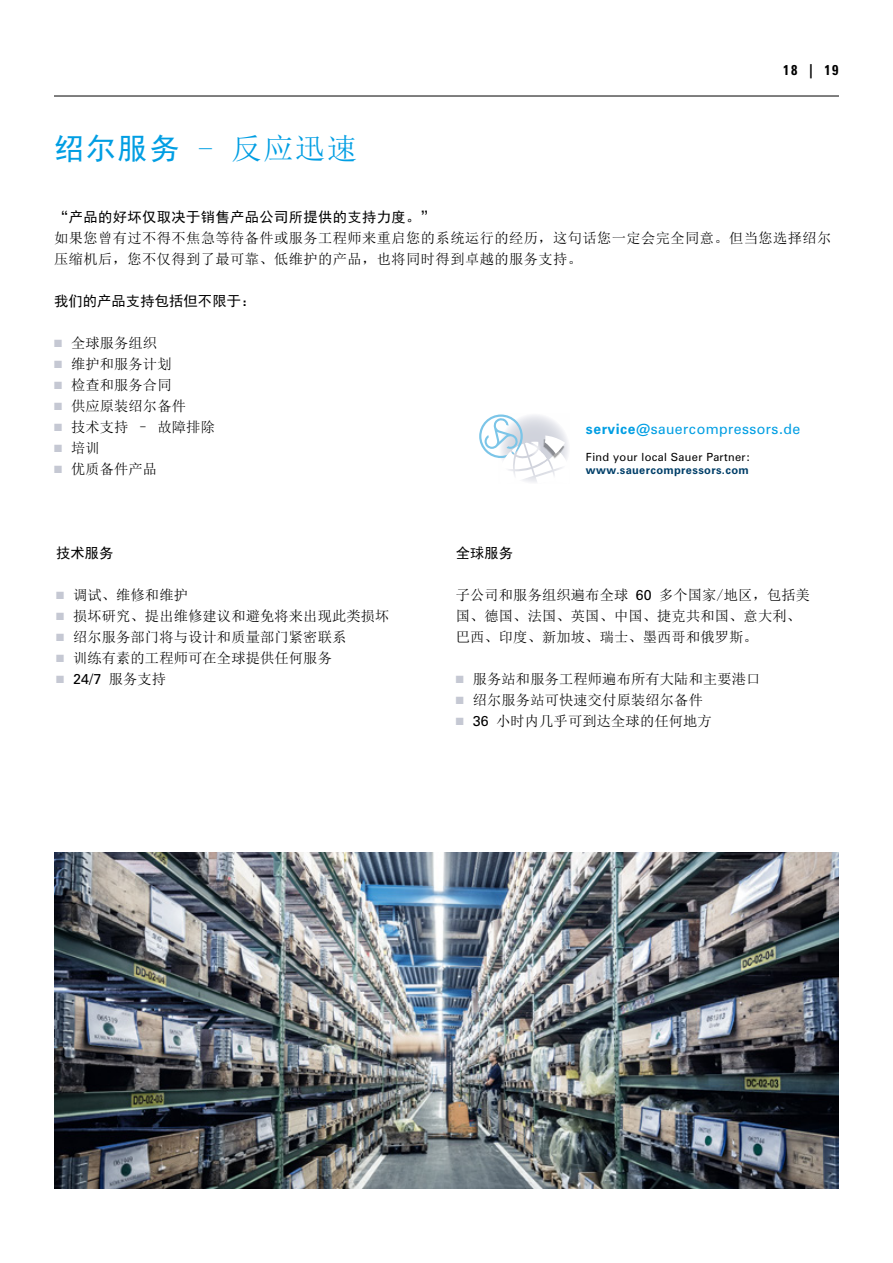
<style>
.page{position:relative;width:893px;height:1263px;background:#fff}
.page>*{position:absolute;margin:0;border:0;box-sizing:border-box;transform-origin:0 0}
.überschrift_orange_a{font:30px "Sim Sun";color:#009ee3}
.t1{font:14.25px/21px "Sim Sun";letter-spacing:.01em;color:#000}
.t2{font:14.25px/21px "Sim Sun";letter-spacing:.03em;color:#000}
.t3{font:14.25px "Zurich BT";letter-spacing:.03em;color:#009ee3}
.t4{font:14.25px "Sim Hei";letter-spacing:.01em;color:#000}
.t5{font:14.25px "Zurich BT";color:#000}
.überschrift_orange_a-2{font:700 condensed 14.25px "Zurich BT";color:#000}
.t6{font:11.25px/13.5px "Zurich BT";letter-spacing:.03em;color:#000}
.s1{font-family:"Sim Hei"}
.s2{color:#c5c8d3}
.s3{font-weight:700}
.s4{font-weight:700;color:#003f69}
.s5{font-family:"Sim Sun"}
.s6{font-family:"Zurich BT"}
</style>
<div class="page">
<hr style="left:54px;top:96px;width:785px;height:1px;background:#000">
<img style="left:54px;top:852px;width:785px;height:336px">
<svg style="left:479px;top:414px;width:89px;height:68px"></svg>
<p class="überschrift_orange_a" style="left:54px;top:133px;width:304px"><span class="s1">绍尔服务</span> - 反应迅速</p>
<p class="überschrift_orange_a-2" style="left:783px;top:61px;width:58px">18 | 19</p>
<p class="t2" style="left:54px;top:206px;width:779px"><span class="s1">“产品的好坏仅取决于销售产品公司所提供的支持力度。”<br></span>如果您曾有过不得不焦急等待备件或服务工程师来重启您的系统运行的经历，这句话您一定会完全同意。但当您选择绍尔压缩机后，您不仅得到了最可靠、低维护的产品，也将同时得到卓越的服务支持。</p>
<p class="t4" style="left:54px;top:294px;width:203px">我们的产品支持包括但不限于：</p>
<p class="t1" style="left:54px;top:332px;width:105px"><span class="s2">■</span> 全球服务组织</p>
<p class="t1" style="left:54px;top:353px;width:119px"><span class="s2">■</span> 维护和服务计划</p>
<p class="t1" style="left:54px;top:374px;width:119px"><span class="s2">■</span> 检查和服务合同</p>
<p class="t1" style="left:54px;top:395px;width:134px"><span class="s2">■</span> 供应原装绍尔备件</p>
<p class="t1" style="left:54px;top:416px;width:162px"><span class="s2">■</span> 技术支持 – 故障排除</p>
<p class="t1" style="left:54px;top:437px;width:47px"><span class="s2">■</span> 培训</p>
<p class="t1" style="left:54px;top:458px;width:105px"><span class="s2">■</span> 优质备件产品</p>
<p class="t3" style="left:586px;top:420px;width:216px"><span class="s3">service@</span>sauercompressors.de</p>
<p class="t6" style="left:586px;top:450px;width:166px">Find your local Sauer Partner: <span class="s4">www.sauercompressors.com</span></p>
<p class="t4" style="left:56px;top:546px;width:59px">技术服务</p>
<p class="t1" style="left:56px;top:584px;width:134px"><span class="s2">■</span> 调试、维修和维护</p>
<p class="t1" style="left:56px;top:605px;width:335px"><span class="s2">■</span> 损坏研究、提出维修建议和避免将来出现此类损坏</p>
<p class="t1" style="left:56px;top:626px;width:292px"><span class="s2">■</span> 绍尔服务部门将与设计和质量部门紧密联系</p>
<p class="t1" style="left:56px;top:647px;width:277px"><span class="s2">■</span> 训练有素的工程师可在全球提供任何服务</p>
<p class="t5" style="left:56px;top:670px;width:112px"><span class="s2">■</span> 24/7 <span class="s5">服务支持</span></p>
<p class="t4" style="left:456px;top:546px;width:59px">全球服务</p>
<p class="t1" style="left:456px;top:584px;width:356px">子公司和服务组织遍布全球 <span class="s6">60</span> 多个国家/地区，包括美国、德国、法国、英国、中国、捷克共和国、意大利、巴西、印度、新加坡、瑞士、墨西哥和俄罗斯。</p>
<p class="t1" style="left:456px;top:668px;width:306px"><span class="s2">■</span> 服务站和服务工程师遍布所有大陆和主要港口</p>
<p class="t1" style="left:456px;top:689px;width:249px"><span class="s2">■</span> 绍尔服务站可快速交付原装绍尔备件</p>
<p class="t1" style="left:456px;top:710px;width:258px"><span class="s2">■</span> <span class="s6">36</span> 小时内几乎可到达全球的任何地方</p>
</div>
